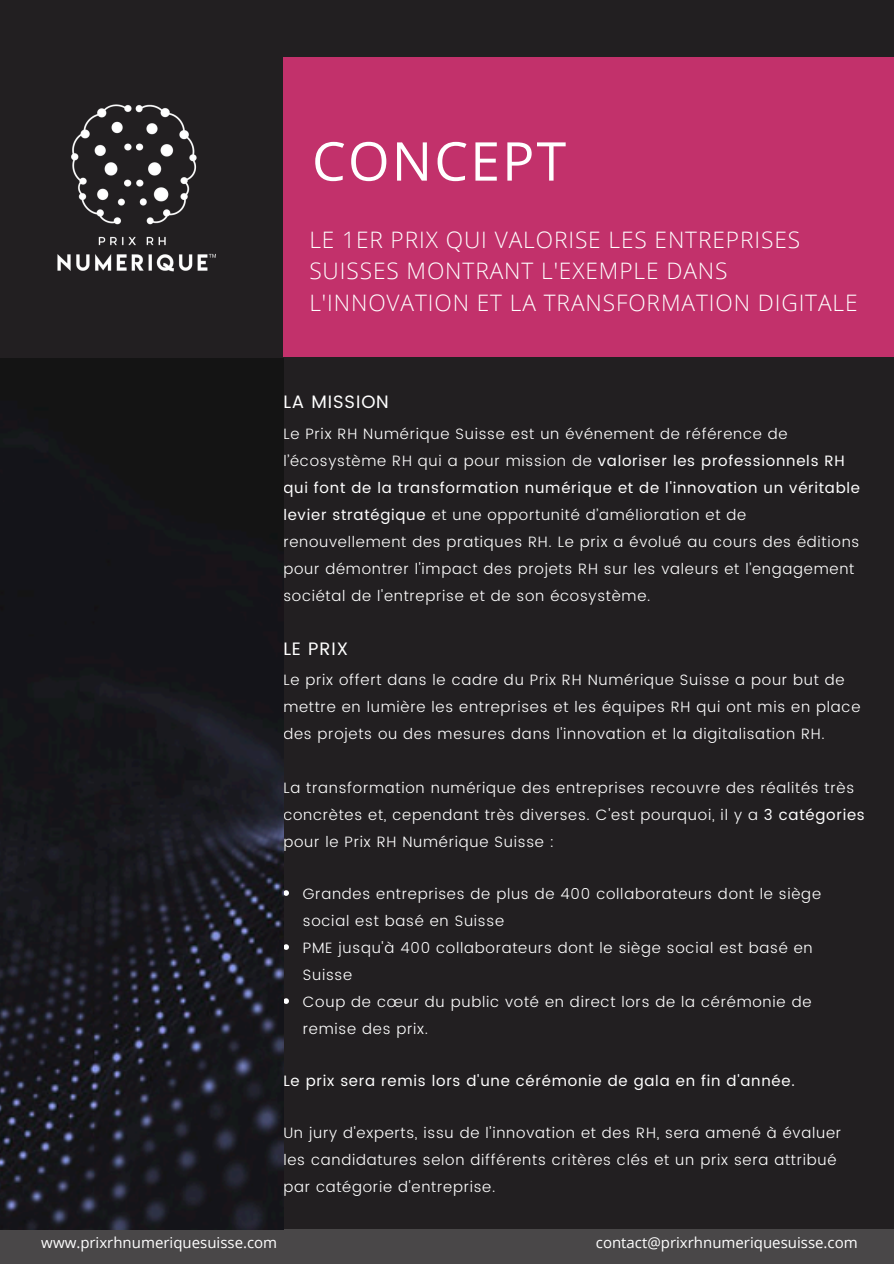
<style>
.page{position:relative;width:894px;height:1264px;background:#fff}
.page>*{position:absolute;margin:0;border:0;box-sizing:border-box;transform-origin:0 0}
.t1{font:53.55px "Open Sans";letter-spacing:.04em;color:#fff}
.t2{font:300 22.65px/31.5px "Open Sans";letter-spacing:.04em;color:#fff}
.t3{font:18px "Poppins";letter-spacing:.05em;color:#fff}
.t4{font:300 15px/27px "Poppins";letter-spacing:.05em;color:#fff}
.t5{font:15px "Open Sans";color:#fff}
.t6{font:15px "Poppins";letter-spacing:.05em;color:#fff}
.s1{font-weight:400}
</style>
<div class="page">
<div style="left:0;top:0;width:893px;height:1263px;background:#221f21"></div>
<div style="left:283px;top:57px;width:610px;height:300px;background:#c2316b"></div>
<svg style="left:283px;top:890px;width:6px;height:5px"></svg>
<svg style="left:283px;top:944px;width:6px;height:5px"></svg>
<svg style="left:283px;top:998px;width:6px;height:5px"></svg>
<div style="left:0;top:1229px;width:893px;height:34px;background:#494748"></div>
<img style="left:0;top:358px;width:283px;height:871px">
<img style="left:57px;top:104px;width:159px;height:168px">
<p class="t1" style="left:312px;top:123px;width:255px">CONCEPT</p>
<p class="t2" style="left:309px;top:223px;width:549px">LE 1ER PRIX QUI VALORISE LES ENTREPRISES<br>SUISSES MONTRANT L'EXEMPLE DANS<br>L'INNOVATION ET LA TRANSFORMATION DIGITALE</p>
<p class="t3" style="left:283px;top:392px;width:107px">LA MISSION</p>
<p class="t4" style="left:283px;top:420px;width:578px">Le Prix RH Numérique Suisse est un événement de référence de l’écosystème RH qui a pour mission de <span class="s1">valoriser les professionnels RH qui font de la transformation numérique et de l'innovation un véritable levier stratégique</span> et une opportunité d’amélioration et de renouvellement des pratiques RH. Le prix a évolué au cours des éditions pour démontrer l'impact des projets RH sur les valeurs et l’engagement sociétal de l'entreprise et de son écosystème.</p>
<h1 class="t3" style="left:283px;top:638px;width:66px">LE PRIX</h1>
<h2 class="t4" style="left:283px;top:666px;width:578px">Le prix offert dans le cadre du Prix RH Numérique Suisse a pour but de mettre en lumière les entreprises et les équipes RH qui ont mis en place des projets ou des mesures dans l'innovation et la digitalisation RH.</h2>
<p class="t4" style="left:283px;top:774px;width:583px">La transformation numérique des entreprises recouvre des réalités très concrètes et, cependant très diverses. C'est pourquoi, il y a <span class="s1">3 catégories </span>pour le Prix RH Numérique Suisse :</p>
<p class="t4" style="left:303px;top:880px;width:519px">Grandes entreprises de plus de 400 collaborateurs dont le siège social est basé en Suisse</p>
<p class="t4" style="left:303px;top:934px;width:511px">PME jusqu'à 400 collaborateurs dont le siège social est basé en<br>Suisse</p>
<p class="t4" style="left:303px;top:988px;width:510px">Coup de cœur du public voté en direct lors de la cérémonie de remise des prix.</p>
<p class="t6" style="left:283px;top:1072px;width:513px">Le prix sera remis lors d'une cérémonie de gala en fin d'année.</p>
<p class="t4" style="left:283px;top:1119px;width:559px">Un jury d'experts, issu de l'innovation et des RH, sera amené à évaluer les candidatures selon différents critères clés et un prix sera attribué par catégorie d'entreprise.</p>
<p class="t5" style="left:41px;top:1232px;width:237px">www.prixrhnumeriquesuisse.com</p>
<p class="t5" style="left:595px;top:1232px;width:263px">contact@prixrhnumeriquesuisse.com</p>
</div>
